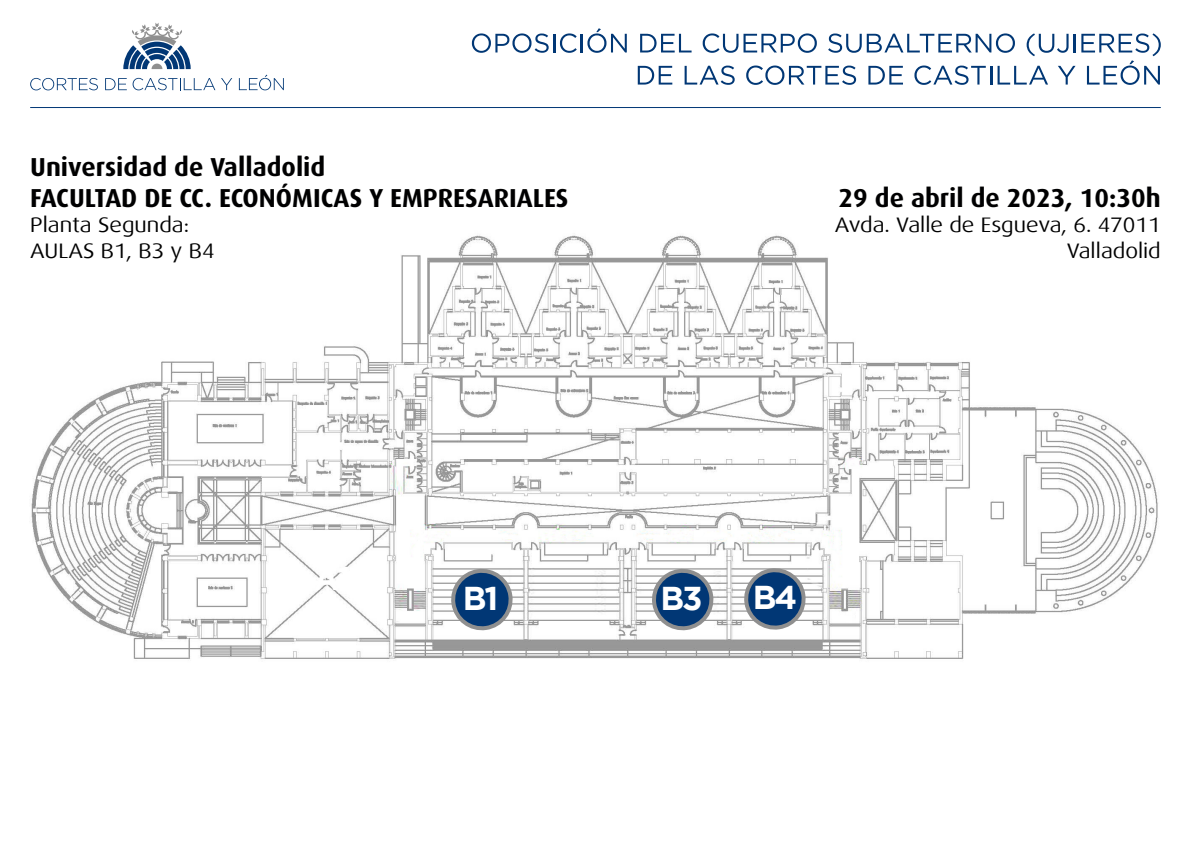
<style>
.page{position:relative;width:1191px;height:842px;background:#fff}
.page>*{position:absolute;margin:0;border:0;box-sizing:border-box;transform-origin:0 0}
.t1{font:700 33px "Gotham";letter-spacing:-.065em;color:#fff}
.t2{font:700 26px "Dax";color:#000001}
.t3{font:21px/25.2px "Dax Wide";color:#000001}
</style>
<div class="page">
<img style="left:31px;top:235px;width:1127px;height:424px">
<svg style="left:30px;top:78px;width:68px;height:12px"></svg>
<svg style="left:105px;top:78px;width:22px;height:12px"></svg>
<svg style="left:133px;top:78px;width:82px;height:12px"></svg>
<svg style="left:221px;top:78px;width:11px;height:12px"></svg>
<svg style="left:239px;top:75px;width:45px;height:15px"></svg>
<svg style="left:123px;top:23px;width:68px;height:46px"></svg>
<svg style="left:472px;top:33px;width:105px;height:20px"></svg>
<hr style="left:580px;top:34px;width:3px;height:18px;background:#013775">
<svg style="left:587px;top:28px;width:40px;height:25px"></svg>
<svg style="left:640px;top:34px;width:51px;height:18px"></svg>
<svg style="left:702px;top:33px;width:115px;height:20px"></svg>
<svg style="left:828px;top:33px;width:187px;height:20px"></svg>
<svg style="left:1026px;top:33px;width:42px;height:23px"></svg>
<hr style="left:1073px;top:34px;width:3px;height:18px;background:#013775">
<svg style="left:638px;top:66px;width:34px;height:19px"></svg>
<svg style="left:684px;top:66px;width:50px;height:19px"></svg>
<svg style="left:746px;top:66px;width:110px;height:19px"></svg>
<svg style="left:868px;top:66px;width:35px;height:19px"></svg>
<svg style="left:914px;top:66px;width:134px;height:19px"></svg>
<svg style="left:1058px;top:66px;width:17px;height:19px"></svg>
<svg style="left:1081px;top:33px;width:79px;height:52px"></svg>
<hr style="left:30px;top:107px;width:1130px;height:1px;background:#013775">
<svg style="left:447px;top:564px;width:70px;height:68px"></svg>
<svg style="left:647px;top:564px;width:71px;height:68px"></svg>
<svg style="left:739px;top:564px;width:71px;height:68px"></svg>
<hr style="left:410px;top:615px;width:11px;height:4px;background:#fff">
<p class="t2" style="left:30px;top:152px;width:297px">Universidad de Valladolid</p>
<p class="t2" style="left:30px;top:183px;width:540px">FACULTAD DE CC. ECONÓMICAS Y EMPRESARIALES</p>
<p class="t3" style="left:30px;top:213px;width:186px">Planta Segunda:<br>AULAS B1, B3 y B4</p>
<p class="t2" style="left:838px;top:183px;width:324px">29 de abril de 2023, 10:30h</p>
<p class="t3" style="left:835px;top:213px;width:327px;text-align:right">Avda. Valle de Esgueva, 6. 47011<br>Valladolid</p>
<p class="t1" style="left:313px;top:559px;width:39px">A1</p>
<p class="t1" style="left:463px;top:580px;width:37px">B1</p>
<p class="t1" style="left:660px;top:579px;width:44px">B3</p>
<p class="t1" style="left:752px;top:578px;width:46px">B4</p>
</div>
